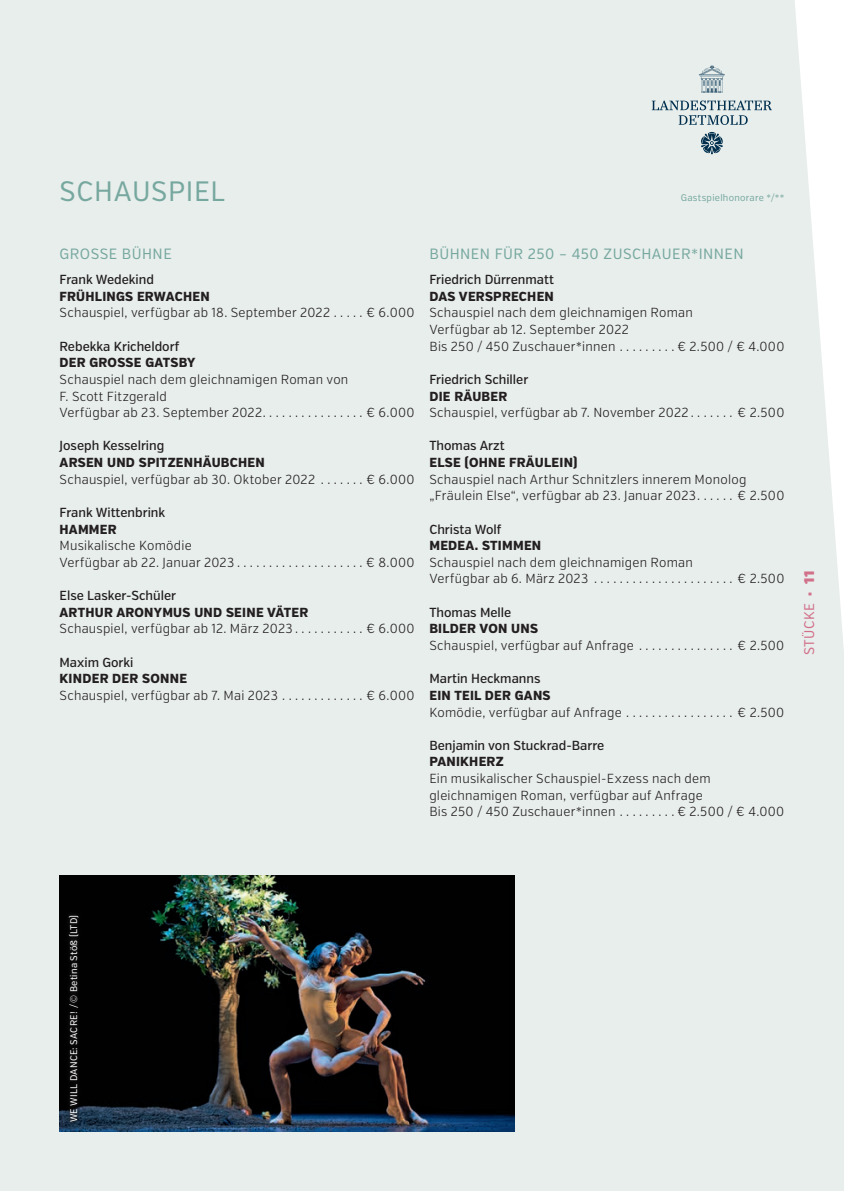
<style>
.page{position:relative;width:844px;height:1191px;background:#fff}
.page>*{position:absolute;margin:0;border:0;box-sizing:border-box;transform-origin:0 0}
.t1{font:28px "Verb Cond";letter-spacing:.025em;color:#77a89f}
.t2{font:14.88px "Verb Cond";letter-spacing:.03em;color:#77a89f}
.t3{font:14px "Verb Cond";letter-spacing:.03em;color:#d2708a}
.t4{font:300 13.12px/16.6px "Verb Cond";letter-spacing:.02em;color:#231f20}
.t5{font:500 13.12px "Verb Cond";color:#231f20}
.t6{font:800 13.12px "Verb Cond";letter-spacing:.02em;color:#231f20}
.t7{font:9.62px "Verb Cond";letter-spacing:.025em;color:#fff}
.t8{font:9.62px "Verb Cond";letter-spacing:.025em;color:#77a89f}
.s1{font-family:"Verb Cond Ultra"}
</style>
<div class="page">
<div style="left:0;top:0;width:843px;height:1191px;background:#e8eeec"></div>
<img style="left:60px;top:875px;width:454px;height:256px">
<svg style="left:651px;top:65px;width:120px;height:89px;background:#d1dbdc"></svg>
<svg style="left:63px;top:909px;width:20px;height:217px"></svg>
<svg style="left:65px;top:911px;width:17px;height:215px;background:#090a0c"></svg>
<h1 class="t1" style="left:60px;top:174px;width:167px">SCHAUSPIEL</h1>
<p class="t8" style="left:680px;top:192px;width:105px">Gastspielhonorare */**</p>
<p class="t2" style="left:60px;top:245px;width:114px">GROSSE BÜHNE</p>
<p class="t5" style="left:60px;top:272px;width:96px">Frank Wedekind</p>
<p class="t6" style="left:60px;top:288px;width:151px">FRÜHLINGS ERWACHEN</p>
<p class="t4" style="left:60px;top:305px;width:272px">Schauspiel, verfügbar ab 18. September 2022</p>
<p class="t4" style="left:366px;top:305px;width:49px">€ 6.000</p>
<p class="t5" style="left:60px;top:338px;width:121px">Rebekka Kricheldorf</p>
<p class="t6" style="left:60px;top:355px;width:137px">DER GROSSE GATSBY</p>
<p class="t4" style="left:60px;top:371px;width:290px">Schauspiel nach dem gleichnamigen Roman von<br>F. Scott Fitzgerald<br>Verfügbar ab 23. September 2022</p>
<p class="t4" style="left:366px;top:404px;width:49px">€ 6.000</p>
<p class="t5" style="left:60px;top:438px;width:106px">Joseph Kesselring</p>
<p class="t6" style="left:60px;top:454px;width:207px">ARSEN UND SPITZENHÄUBCHEN</p>
<p class="t4" style="left:60px;top:471px;width:257px">Schauspiel, verfügbar ab 30. Oktober 2022</p>
<p class="t4" style="left:366px;top:471px;width:49px">€ 6.000</p>
<p class="t5" style="left:60px;top:504px;width:107px">Frank Wittenbrink</p>
<p class="t6" style="left:60px;top:521px;width:59px">HAMMER</p>
<p class="t4" style="left:60px;top:537px;width:176px">Musikalische Komödie<br>Verfügbar ab 22. Januar 2023</p>
<p class="t4" style="left:366px;top:554px;width:50px">€ 8.000</p>
<p class="t5" style="left:60px;top:587px;width:118px">Else Lasker-Schüler</p>
<p class="t6" style="left:60px;top:604px;width:250px">ARTHUR ARONYMUS UND SEINE VÄTER</p>
<p class="t4" style="left:60px;top:620px;width:235px">Schauspiel, verfügbar ab 12. März 2023</p>
<p class="t4" style="left:366px;top:620px;width:49px">€ 6.000</p>
<p class="t5" style="left:60px;top:654px;width:75px">Maxim Gorki</p>
<p class="t6" style="left:60px;top:670px;width:129px">KINDER DER SONNE</p>
<p class="t4" style="left:60px;top:687px;width:220px">Schauspiel, verfügbar ab 7. Mai 2023</p>
<p class="t4" style="left:366px;top:687px;width:49px">€ 6.000</p>
<p class="t2" style="left:429px;top:245px;width:315px">BÜHNEN FÜR 250 – 450 ZUSCHAUER*INNEN</p>
<p class="t5" style="left:429px;top:272px;width:126px">Friedrich Dürrenmatt</p>
<p class="t6" style="left:429px;top:288px;width:126px">DAS VERSPRECHEN</p>
<p class="t4" style="left:429px;top:305px;width:265px">Schauspiel nach dem gleichnamigen Roman<br>Verfügbar ab 12. September 2022<br>Bis 250 / 450 Zuschauer*innen</p>
<p class="t4" style="left:677px;top:338px;width:108px">€ 2.500 / € 4.000</p>
<p class="t5" style="left:429px;top:371px;width:100px">Friedrich Schiller</p>
<p class="t6" style="left:429px;top:388px;width:79px">DIE RÄUBER</p>
<p class="t4" style="left:429px;top:404px;width:261px">Schauspiel, verfügbar ab 7. November 2022</p>
<p class="t4" style="left:737px;top:404px;width:48px">€ 2.500</p>
<p class="t5" style="left:429px;top:438px;width:77px">Thomas Arzt</p>
<p class="t6" style="left:429px;top:454px;width:150px">ELSE (OHNE FRÄULEIN)</p>
<p class="t4" style="left:429px;top:471px;width:318px">Schauspiel nach Arthur Schnitzlers innerem Monolog „Fräulein Else“, verfügbar ab 23. Januar 2023</p>
<p class="t4" style="left:737px;top:487px;width:48px">€ 2.500</p>
<p class="t5" style="left:429px;top:521px;width:73px">Christa Wolf</p>
<p class="t6" style="left:429px;top:537px;width:113px">MEDEA. STIMMEN</p>
<p class="t4" style="left:429px;top:554px;width:265px">Schauspiel nach dem gleichnamigen Roman<br>Verfügbar ab 6. März 2023</p>
<p class="t4" style="left:737px;top:571px;width:48px">€ 2.500</p>
<p class="t5" style="left:429px;top:604px;width:83px">Thomas Melle</p>
<p class="t6" style="left:429px;top:621px;width:110px">BILDER VON UNS</p>
<p class="t4" style="left:429px;top:637px;width:206px">Schauspiel, verfügbar auf Anfrage</p>
<p class="t4" style="left:737px;top:637px;width:48px">€ 2.500</p>
<p class="t5" style="left:429px;top:671px;width:113px">Martin Heckmanns</p>
<p class="t6" style="left:429px;top:687px;width:123px">EIN TEIL DER GANS</p>
<p class="t4" style="left:429px;top:704px;width:194px">Komödie, verfügbar auf Anfrage</p>
<p class="t4" style="left:737px;top:704px;width:48px">€ 2.500</p>
<p class="t5" style="left:429px;top:737px;width:176px">Benjamin von Stuckrad-Barre</p>
<p class="t6" style="left:429px;top:754px;width:76px">PANIKHERZ</p>
<p class="t4" style="left:429px;top:770px;width:283px">Ein musikalischer Schauspiel-Exzess nach dem gleichnamigen Roman, verfügbar auf Anfrage<br>Bis 250 / 450 Zuschauer*innen</p>
<p class="t4" style="left:677px;top:803px;width:108px">€ 2.500 / € 4.000</p>
<p class="t3" style="left:800px;top:655px;width:86px;rotate:-90deg">STÜCKE <span class="s1">· 11</span></p>
<p class="t7" style="left:68px;top:1122px;width:209px;rotate:-90deg">WE WILL DANCE: SACRE! /© Betina Stöß (LTD)</p>
</div>
